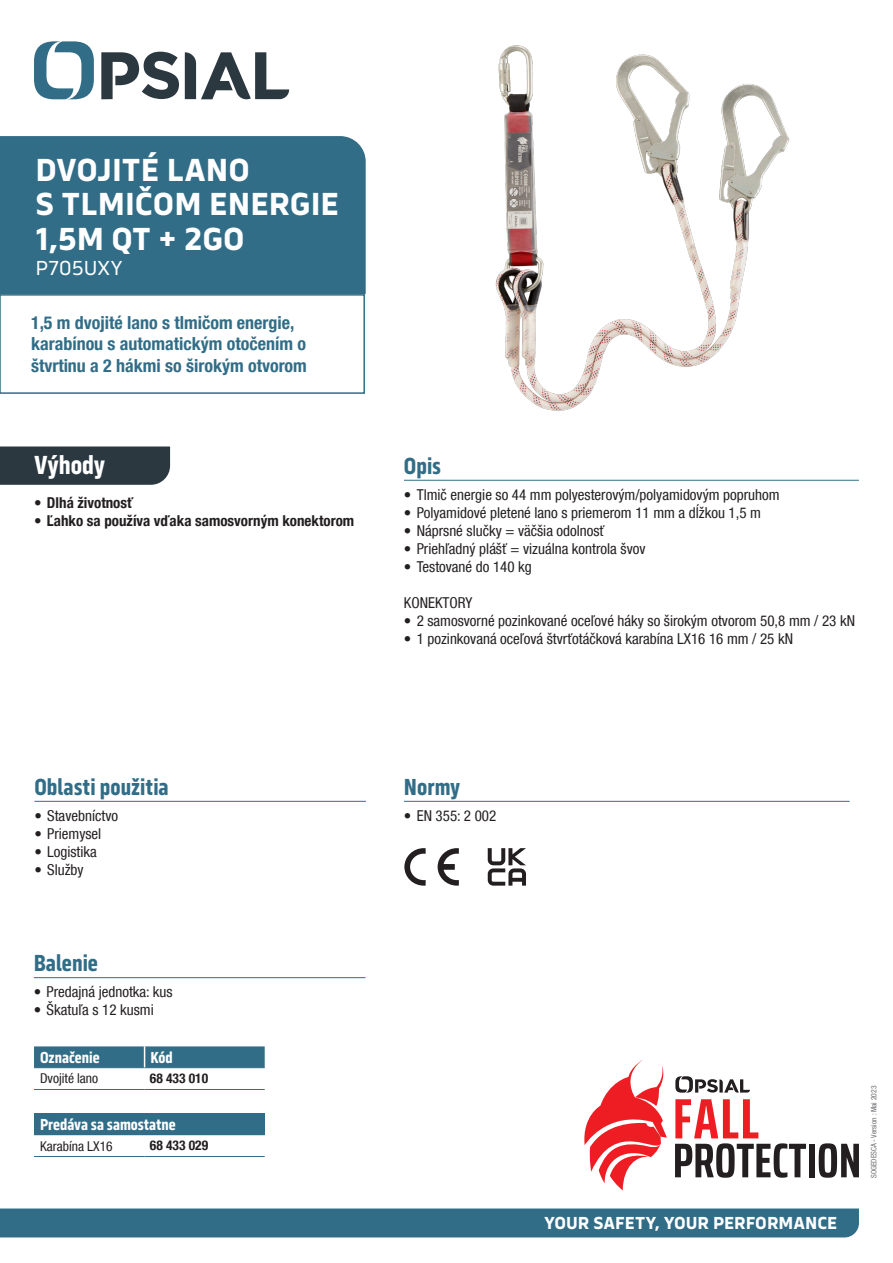
<style>
.page{position:relative;width:893px;height:1263px;background:#fff}
.page>*{position:absolute;margin:0;border:0;box-sizing:border-box;transform-origin:0 0}
.t1{font:700 33px/34.5px "Serca";color:#fff}
.t2{font:700 27px "Serca Condensed";letter-spacing:-.005em;color:#fff}
.t3{font:700 24px "Serca Condensed";color:#326d87}
.t4{font:21px "Serca";letter-spacing:-.005em;color:#fff}
.t5{font:700 condensed 18px/21.6px "Helvetica Neue LT Com";color:#326d87}
.t6{font:700 18px "Serca";color:#fff}
.t7{font:700 16.5px "Serca Condensed";color:#fff}
.t8{font:condensed 15px "Helvetica Neue LT Com";color:#231f20}
.t9{font:700 condensed 15px "Helvetica Neue LT Com";color:#231f20}
.t10{font:condensed 13.5px "Helvetica Neue LT Com";color:#231f20}
.t11{font:700 condensed 13.5px "Helvetica Neue LT Com";color:#231f20}
.t12{font:condensed 7.5px "Helvetica Neue LT Com";color:#6c6d70}
</style>
<div class="page">
<div style="left:0;top:1208px;width:859px;height:29px;background:#326d87"></div>
<svg style="left:34px;top:41px;width:60px;height:58px"></svg>
<svg style="left:185px;top:52px;width:104px;height:48px"></svg>
<svg style="left:101px;top:52px;width:78px;height:47px"></svg>
<hr style="left:34px;top:977px;width:331px;height:1px;background:#326d87">
<hr style="left:34px;top:1089px;width:111px;height:1px;background:#326d87">
<svg style="left:34px;top:1046px;width:231px;height:22px;background:#38718a"></svg>
<hr style="left:145px;top:1089px;width:120px;height:1px;background:#326d87">
<hr style="left:404px;top:480px;width:455px;height:1px;background:#326d87">
<hr style="left:404px;top:801px;width:446px;height:1px;background:#326d87">
<hr style="left:34px;top:801px;width:332px;height:1px;background:#326d87">
<div style="left:0;top:446px;width:170px;height:39px;background:#2c3840"></div>
<div style="left:0;top:294px;width:365px;height:100px;border:2px solid #326d87"></div>
<div style="left:0;top:136px;width:366px;height:158px;background:#326d87"></div>
<svg style="left:488px;top:848px;width:38px;height:38px"></svg>
<svg style="left:675px;top:1099px;width:131px;height:79px"></svg>
<div style="left:809px;top:1144px;width:6px;height:33px;background:#231f20"></div>
<svg style="left:819px;top:1143px;width:40px;height:35px"></svg>
<svg style="left:675px;top:1076px;width:75px;height:17px"></svg>
<svg style="left:584px;top:1060px;width:83px;height:130px"></svg>
<svg style="left:404px;top:848px;width:22px;height:38px"></svg>
<svg style="left:438px;top:848px;width:21px;height:38px"></svg>
<img style="left:495px;top:45px;width:295px;height:366px">
<div style="left:34px;top:1113px;width:231px;height:22px;background:#326d87"></div>
<hr style="left:34px;top:1156px;width:111px;height:1px;background:#326d87">
<hr style="left:145px;top:1156px;width:120px;height:1px;background:#326d87">
<h1 class="t1" style="left:35px;top:152px;width:305px">DVOJITÉ LANO<br>S TLMIČOM ENERGIE<br>1,5M QT + 2GO</h1>
<h3 class="t4" style="left:35px;top:256px;width:89px">P705UXY</h3>
<p class="t5" style="left:31px;top:312px;width:277px">1,5 m dvojité lano s tlmičom energie, karabínou s automatickým otočením o štvrtinu a 2 hákmi so širokým otvorom</p>
<h2 class="t2" style="left:34px;top:449px;width:73px">Výhody</h2>
<p class="t9" style="left:34px;top:494px;width:101px">• Dlhá životnosť</p>
<p class="t9" style="left:34px;top:512px;width:321px">• Ľahko sa používa vďaka samosvorným konektorom</p>
<h3 class="t3" style="left:404px;top:452px;width:39px">Opis</h3>
<p class="t8" style="left:404px;top:486px;width:377px">• Tlmič energie so 44 mm polyesterovým/polyamidovým popruhom</p>
<p class="t8" style="left:404px;top:504px;width:358px">• Polyamidové pletené lano s priemerom 11 mm a dĺžkou 1,5 m</p>
<p class="t8" style="left:404px;top:522px;width:202px">• Náprsné slučky = väčšia odolnosť</p>
<p class="t8" style="left:404px;top:540px;width:243px">• Priehľadný plášť = vizuálna kontrola švov</p>
<p class="t8" style="left:404px;top:558px;width:129px">• Testované do 140 kg</p>
<p class="t8" style="left:404px;top:594px;width:70px">KONEKTORY</p>
<p class="t8" style="left:404px;top:612px;width:453px">• 2 samosvorné pozinkované oceľové háky so širokým otvorom 50,8 mm / 23 kN</p>
<p class="t8" style="left:404px;top:630px;width:391px">• 1 pozinkovaná oceľová štvrťotáčková karabína LX16 16 mm / 25 kN</p>
<h3 class="t3" style="left:34px;top:773px;width:136px">Oblasti použitia</h3>
<p class="t8" style="left:34px;top:807px;width:85px">• Stavebníctvo</p>
<p class="t8" style="left:34px;top:825px;width:68px">• Priemysel</p>
<p class="t8" style="left:34px;top:843px;width:64px">• Logistika</p>
<p class="t8" style="left:34px;top:861px;width:51px">• Služby</p>
<h3 class="t3" style="left:34px;top:949px;width:66px">Balenie</h3>
<p class="t8" style="left:34px;top:983px;width:140px">• Predajná jednotka: kus</p>
<p class="t8" style="left:34px;top:1001px;width:122px">• Škatuľa s 12 kusmi</p>
<p class="t7" style="left:40px;top:1048px;width:61px">Označenie</p>
<p class="t7" style="left:151px;top:1048px;width:24px">Kód</p>
<p class="t10" style="left:40px;top:1071px;width:60px">Dvojité lano</p>
<p class="t11" style="left:150px;top:1070px;width:60px">68 433 010</p>
<p class="t7" style="left:40px;top:1115px;width:137px">Predáva sa samostatne</p>
<p class="t10" style="left:40px;top:1138px;width:74px">Karabína LX16</p>
<p class="t11" style="left:150px;top:1137px;width:60px">68 433 029</p>
<h3 class="t3" style="left:404px;top:773px;width:58px">Normy</h3>
<p class="t8" style="left:404px;top:807px;width:94px">• EN 355: 2 002</p>
<p class="t6" style="left:544px;top:1212px;width:295px">YOUR SAFETY, YOUR PERFORMANCE</p>
<p class="t12" style="left:869px;top:1178px;width:94px;rotate:-90deg">SOGEDESCA - Version : Mai 2023</p>
</div>
